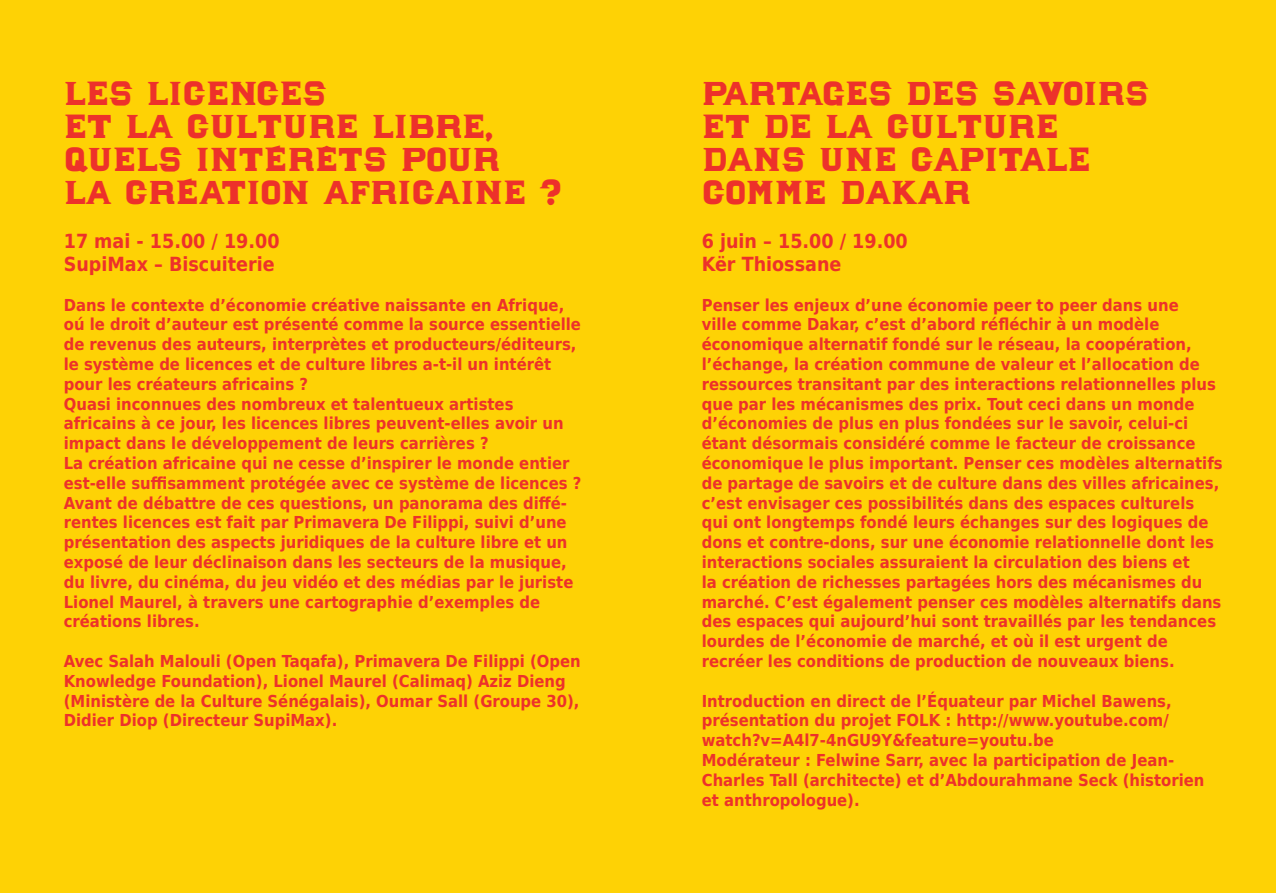
<style>
.page{position:relative;width:1276px;height:893px;background:#fff}
.page>*{position:absolute;margin:0;border:0;box-sizing:border-box;transform-origin:0 0}
.t1{font:36px/33px "dakar shock";color:#ed312a}
.t2{font:700 19.5px/23.4px "DejaVu Sans Condensed";color:#ed312a}
.t3{font:700 16.5px/19.8px "DejaVu Sans Condensed";color:#ed312a}
</style>
<div class="page">
<div style="left:0;top:0;width:638px;height:893px;background:#fed205"></div>
<div style="left:638px;top:0;width:638px;height:893px;background:#fed205"></div>
<h1 class="t1" style="left:64px;top:77px;width:499px">LES LICENCES<br>ET LA CULTURE LIBRE,<br>QUELS INTÉRÊTS POUR<br>LA CRÉATION AFRICAINE ?</h1>
<p class="t2" style="left:64px;top:228px;width:217px">17 mai - 15.00 / 19.00<br>SupiMax – Biscuiterie</p>
<p class="t3" style="left:64px;top:294px;width:519px">Dans le contexte d’économie créative naissante en Afrique, oú le droit d’auteur est présenté comme la source essentielle de revenus des auteurs, interprètes et producteurs/éditeurs, le système de licences et de culture libres a-t-il un intérêt pour les créateurs africains ?<br>Quasi inconnues des nombreux et talentueux artistes africains à ce jour, les licences libres peuvent-elles avoir un impact dans le développement de leurs carrières ?<br>La création africaine qui ne cesse d’inspirer le monde entier est-elle suffisamment protégée avec ce système de licences ?<br>Avant de débattre de ces questions, un panorama des diffé&shy;rentes licences est fait par Primavera De Filippi, suivi d’une présentation des aspects juridiques de la culture libre et un exposé de leur déclinaison dans les secteurs de la musique, du livre, du cinéma, du jeu vidéo et des médias par le juriste Lionel Maurel, à travers une cartographie d’exemples de créations libres.</p>
<p class="t3" style="left:64px;top:651px;width:518px">Avec Salah Malouli (Open Taqafa), Primavera De Filippi (Open Knowledge Foundation), Lionel Maurel (Calimaq) Aziz Dieng (Ministère de la Culture Sénégalais), Oumar Sall (Groupe 30), Didier Diop (Directeur SupiMax).</p>
<h1 class="t1" style="left:702px;top:77px;width:449px">PARTAGES DES SAVOIRS<br>ET DE LA CULTURE<br>DANS UNE CAPITALE<br>COMME DAKAR</h1>
<p class="t2" style="left:702px;top:228px;width:207px">6 juin – 15.00 / 19.00<br>Kër Thiossane</p>
<p class="t3" style="left:702px;top:294px;width:522px">Penser les enjeux d’une économie peer to peer dans une<br>ville comme Dakar, c’est d’abord réfléchir à un modèle économique alternatif fondé sur le réseau, la coopération, l’échange, la création commune de valeur et l’allocation de ressources transitant par des interactions relationnelles plus que par les mécanismes des prix. Tout ceci dans un monde d’économies de plus en plus fondées sur le savoir, celui-ci étant désormais considéré comme le facteur de croissance économique le plus important. Penser ces modèles alternatifs de partage de savoirs et de culture dans des villes africaines, c’est envisager ces possibilités dans des espaces culturels qui ont longtemps fondé leurs échanges sur des logiques de dons et contre-dons, sur une économie relationnelle dont les interactions sociales assuraient la circulation des biens et<br>la création de richesses partagées hors des mécanismes du marché. C’est également penser ces modèles alternatifs dans des espaces qui aujourd’hui sont travaillés par les tendances lourdes de l’économie de marché, et où il est urgent de recréer les conditions de production de nouveaux biens.</p>
<p class="t3" style="left:702px;top:690px;width:504px">Introduction en direct de l’Équateur par Michel Bawens, présentation du projet FOLK : http://www.youtube.com/ watch?v=A4l7-4nGU9Y&amp;feature=youtu.be<br>Modérateur : Felwine Sarr, avec la participation de Jean-Charles Tall (architecte) et d’Abdourahmane Seck (historien et anthropologue).</p>
</div>
